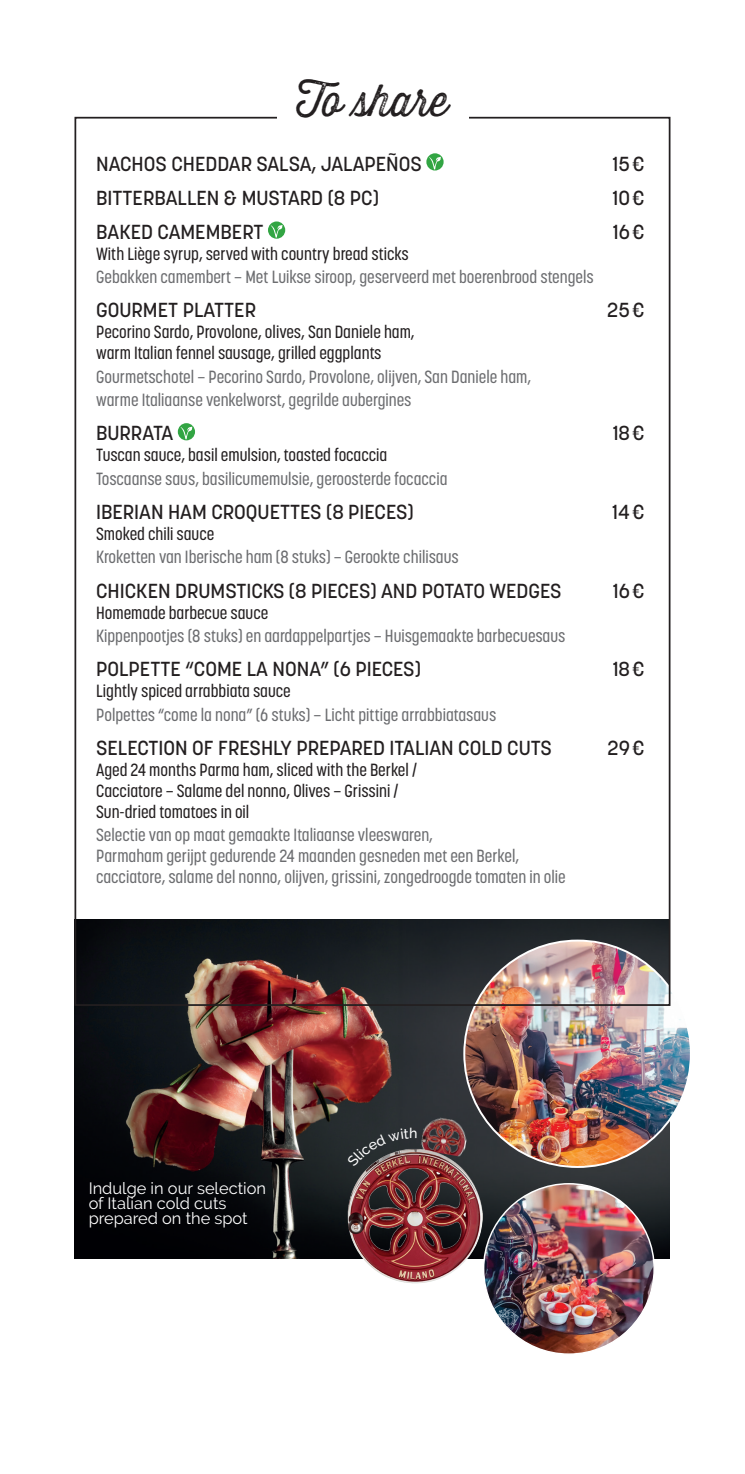
<style>
.page{position:relative;width:745px;height:1474px;background:#fff}
.page>*{position:absolute;margin:0;border:0;box-sizing:border-box;transform-origin:0 0}
.t1{font:43.75px "Thirsty Rough Lt Two";color:#231f20}
.t2{font:500 20.12px "Korolev";color:#231f20}
.t3{font:500 17.5px/21px "Korolev Condensed";color:#6c6d70}
.t4{font:500 17.5px/21px "Korolev Condensed";color:#231f20}
.t5{font:16.45px/15px "Raleway";color:#fff}
</style>
<div class="page">
<img style="left:74px;top:919px;width:595px;height:339px">
<img style="left:483px;top:1183px;width:170px;height:171px;border-radius:85px">
<img style="left:419px;top:1115px;width:50px;height:42px">
<img style="left:464px;top:940px;width:226px;height:226px;border-radius:113px">
<img style="left:347px;top:1147px;width:135px;height:136px;border-radius:68px">
<svg style="left:426px;top:153px;width:17px;height:17px"></svg>
<svg style="left:428px;top:157px;width:12px;height:12px"></svg>
<svg style="left:268px;top:221px;width:17px;height:18px"></svg>
<svg style="left:270px;top:225px;width:12px;height:13px"></svg>
<svg style="left:178px;top:423px;width:17px;height:17px"></svg>
<svg style="left:180px;top:426px;width:12px;height:13px"></svg>
<svg style="left:346px;top:1127px;width:70px;height:39px"></svg>
<h1 class="t1" style="left:296px;top:69px;width:153px">To share</h1>
<p class="t2" style="left:96px;top:151px;width:327px">NACHOS CHEDDAR SALSA, JALAPEÑOS</p>
<p class="t2" style="left:612px;top:151px;width:33px">15€</p>
<p class="t2" style="left:96px;top:185px;width:284px">BITTERBALLEN &amp; MUSTARD (8 PC)</p>
<p class="t2" style="left:612px;top:185px;width:34px">10€</p>
<p class="t2" style="left:96px;top:219px;width:169px">BAKED CAMEMBERT</p>
<p class="t2" style="left:612px;top:219px;width:33px">16€</p>
<p class="t4" style="left:96px;top:243px;width:314px">With Liège syrup, served with country bread sticks</p>
<p class="t3" style="left:96px;top:266px;width:499px">Gebakken camembert – Met Luikse siroop, geserveerd met boerenbrood stengels</p>
<p class="t2" style="left:96px;top:297px;width:161px">GOURMET PLATTER</p>
<p class="t2" style="left:606px;top:297px;width:39px">25€</p>
<p class="t4" style="left:96px;top:321px;width:320px">Pecorino Sardo, Provolone, olives, San Daniele ham, warm Italian fennel sausage, grilled eggplants</p>
<p class="t3" style="left:96px;top:365px;width:436px;line-height:23.4px">Gourmetschotel – Pecorino Sardo, Provolone, olijven, San Daniele ham, warme Italiaanse venkelworst, gegrilde aubergines</p>
<p class="t2" style="left:96px;top:420px;width:79px">BURRATA</p>
<p class="t2" style="left:612px;top:420px;width:33px">18€</p>
<p class="t4" style="left:96px;top:444px;width:292px">Tuscan sauce, basil emulsion, toasted focaccia</p>
<p class="t3" style="left:96px;top:468px;width:352px">Toscaanse saus, basilicumemulsie, geroosterde focaccia</p>
<p class="t2" style="left:96px;top:499px;width:319px">IBERIAN HAM CROQUETTES (8 PIECES)</p>
<p class="t2" style="left:612px;top:499px;width:34px">14€</p>
<p class="t4" style="left:96px;top:523px;width:120px">Smoked chili sauce</p>
<p class="t3" style="left:96px;top:546px;width:364px">Kroketten van Iberische ham (8 stuks) – Gerookte chilisaus</p>
<p class="t2" style="left:96px;top:577px;width:466px">CHICKEN DRUMSTICKS (8 PIECES) AND POTATO WEDGES</p>
<p class="t2" style="left:612px;top:577px;width:33px">16€</p>
<p class="t4" style="left:96px;top:602px;width:174px">Homemade barbecue sauce</p>
<p class="t3" style="left:96px;top:625px;width:470px">Kippenpootjes (8 stuks) en aardappelpartjes – Huisgemaakte barbecuesaus</p>
<p class="t2" style="left:96px;top:656px;width:326px">POLPETTE “COME LA NONA” (6 PIECES)</p>
<p class="t2" style="left:612px;top:656px;width:33px">18€</p>
<p class="t4" style="left:96px;top:680px;width:196px">Lightly spiced arrabbiata sauce</p>
<p class="t3" style="left:96px;top:704px;width:401px">Polpettes “come la nona” (6 stuks) – Licht pittige arrabbiatasaus</p>
<p class="t2" style="left:96px;top:735px;width:457px">SELECTION OF FRESHLY PREPARED ITALIAN COLD CUTS</p>
<p class="t2" style="left:607px;top:735px;width:39px">29€</p>
<p class="t4" style="left:96px;top:759px;width:322px">Aged 24 months Parma ham, sliced with the Berkel /<br>Cacciatore – Salame del nonno, Olives – Grissini /<br>Sun-dried tomatoes in oil</p>
<p class="t3" style="left:96px;top:824px;width:471px">Selectie van op maat gemaakte Italiaanse vleeswaren,<br>Parmaham gerijpt gedurende 24 maanden gesneden met een Berkel, cacciatore, salame del nonno, olijven, grissini, zongedroogde tomaten in olie</p>
<p class="t5" style="left:89px;top:1180px;width:179px">Indulge in our selection of Italian cold cuts prepared on the spot</p>
</div>
